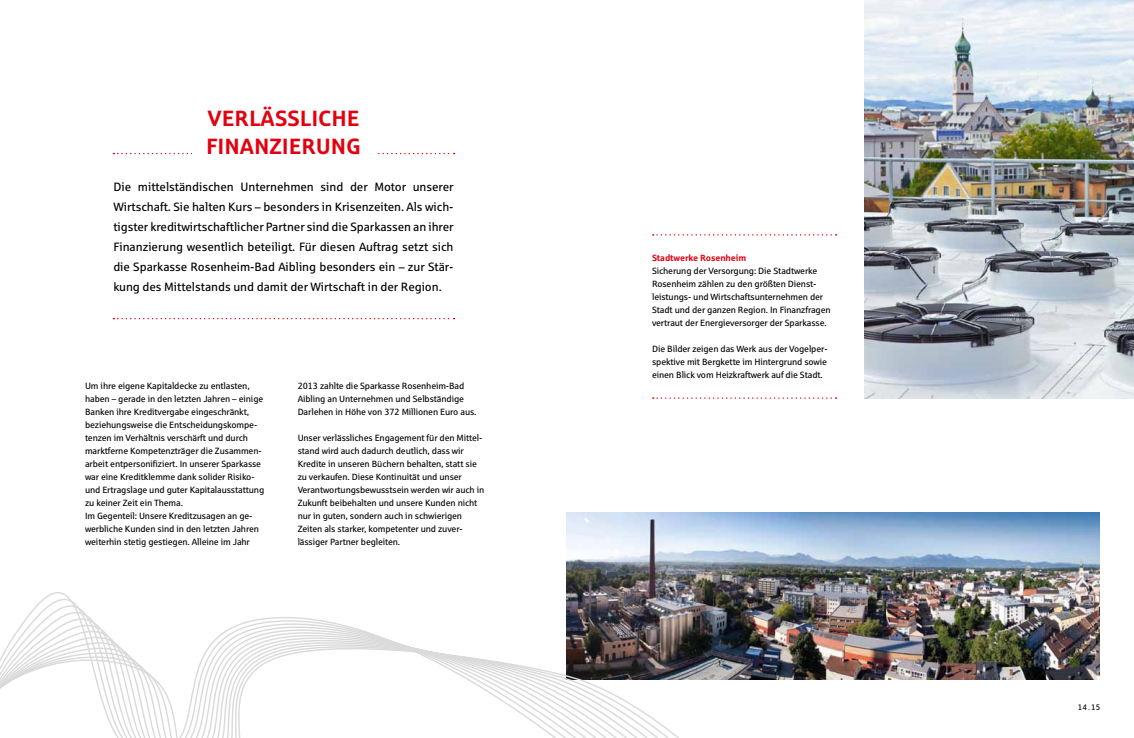
<style>
.page{position:relative;width:1134px;height:738px;background:#fff}
.page>*{position:absolute;margin:0;border:0;box-sizing:border-box;transform-origin:0 0}
.t1{font:700 22px/28px "Sparkasse Rg";color:#e3000f}
.t2{font:12px/20px "Sparkasse Rg";letter-spacing:-.005em;color:#000;text-align:justify}
.t3{font:9px/13px "Sparkasse Rg";letter-spacing:-.015em;color:#000}
.t4{font:700 9px "Sparkasse Rg";letter-spacing:-.015em;color:#e3000f}
.t5{font:8px "Sparkasse Rg";color:#000}
.s1{color:#e3000f}
</style>
<div class="page">
<svg style="left:113px;top:317px;width:342px;height:2px"></svg>
<svg style="left:113px;top:153px;width:342px;height:1px"></svg>
<div style="left:192px;top:150px;width:184px;height:9px;background:#fff"></div>
<img style="left:865px;top:0;width:269px;height:398px">
<svg style="left:653px;top:397px;width:184px;height:1px"></svg>
<svg style="left:653px;top:234px;width:184px;height:1px"></svg>
<img style="left:567px;top:512px;width:533px;height:167px">
<svg style="left:566px;top:522px;width:46px;height:13px"></svg>
<svg style="left:566px;top:535px;width:57px;height:13px"></svg>
<svg style="left:566px;top:548px;width:68px;height:13px"></svg>
<svg style="left:566px;top:561px;width:80px;height:12px"></svg>
<svg style="left:566px;top:573px;width:91px;height:13px"></svg>
<svg style="left:44px;top:586px;width:625px;height:12px"></svg>
<svg style="left:32px;top:598px;width:648px;height:12px"></svg>
<svg style="left:22px;top:610px;width:669px;height:13px"></svg>
<svg style="left:19px;top:623px;width:684px;height:5px"></svg>
<svg style="left:0;top:631px;width:748px;height:106px"></svg>
<h1 class="t1" style="left:206px;top:103px;width:156px">VERLÄSSLI CHE<br>FI NANZI ERU NG</h1>
<p class="t2" style="left:113px;top:176px;width:342px">Die mittelständischen Unternehmen sind der Motor unserer Wirtschaft. Sie halten Kurs – besonders in Krisenzeiten. Als wich&shy;tigster kreditwirtschaftlicher Partner sind die Sparkassen an ihrer Finanzierung wesentlich beteiligt. Für diesen Auftrag setzt sich die Sparkasse Rosenheim-Bad Aibling besonders ein – zur Stär&shy;kung des Mittelstands und damit der Wirtschaft in der Region.</p>
<p class="t3" style="left:85px;top:378px;width:181px">Um ihre eigene Kapitaldecke zu entlasten, haben – gerade in den letzten Jahren – einige Banken ihre Kreditvergabe eingeschränkt, beziehungsweise die Entscheidungskompe&shy;tenzen im Verhältnis verschärft und durch marktferne Kompetenzträger die Zusammen&shy;arbeit entpersonifiziert. In unserer Sparkasse war eine Kreditklemme dank solider Risiko&shy;und Ertragslage und guter Kapitalausstattung zu keiner Zeit ein Thema.<br>Im Gegenteil: Unsere Kreditzusagen an ge&shy;werbliche Kunden sind in den letzten Jahren weiterhin stetig gestiegen. Alleine im Jahr</p>
<p class="t3" style="left:298px;top:378px;width:180px">2013 zahlte die Sparkasse Rosenheim-Bad<br>Aibling an Unternehmen und Selbständige<br>Darlehen in Höhe von 372 Millionen Euro aus.</p>
<p class="t3" style="left:298px;top:430px;width:188px">Unser verlässliches Engagement für den Mittel&shy;stand wird auch dadurch deutlich, dass wir Kredite in unseren Büchern behalten, statt sie zu verkaufen. Diese Kontinuität und unser Verantwortungsbewusstsein werden wir auch in Zukunft beibehalten und unsere Kunden nicht nur in guten, sondern auch in schwierigen Zeiten als starker, kompetenter und zuver&shy;lässiger Partner begleiten.</p>
<p class="t4" style="left:652px;top:252px;width:96px">STADTWERKE ROSENHEIM</p>
<p class="t3" style="left:652px;top:264px;width:180px">Sicherung der Versorgung: Die Stadtwerke Rosenheim zählen zu den größten Dienst&shy;leistungs- und Wirtschaftsunternehmen der Stadt und der ganzen Region. In Finanzfragen vertraut der Energieversorger der Sparkasse.</p>
<p class="t3" style="left:652px;top:342px;width:177px;text-align:justify">Die Bilder zeigen das Werk aus der Vogelper&shy;spektive mit Bergkette im Hintergrund sowie einen Blick vom Heizkraftwerk auf die Stadt.</p>
<p class="t5" style="left:1078px;top:702px;width:24px">14<span class="s1">.</span>15</p>
</div>
